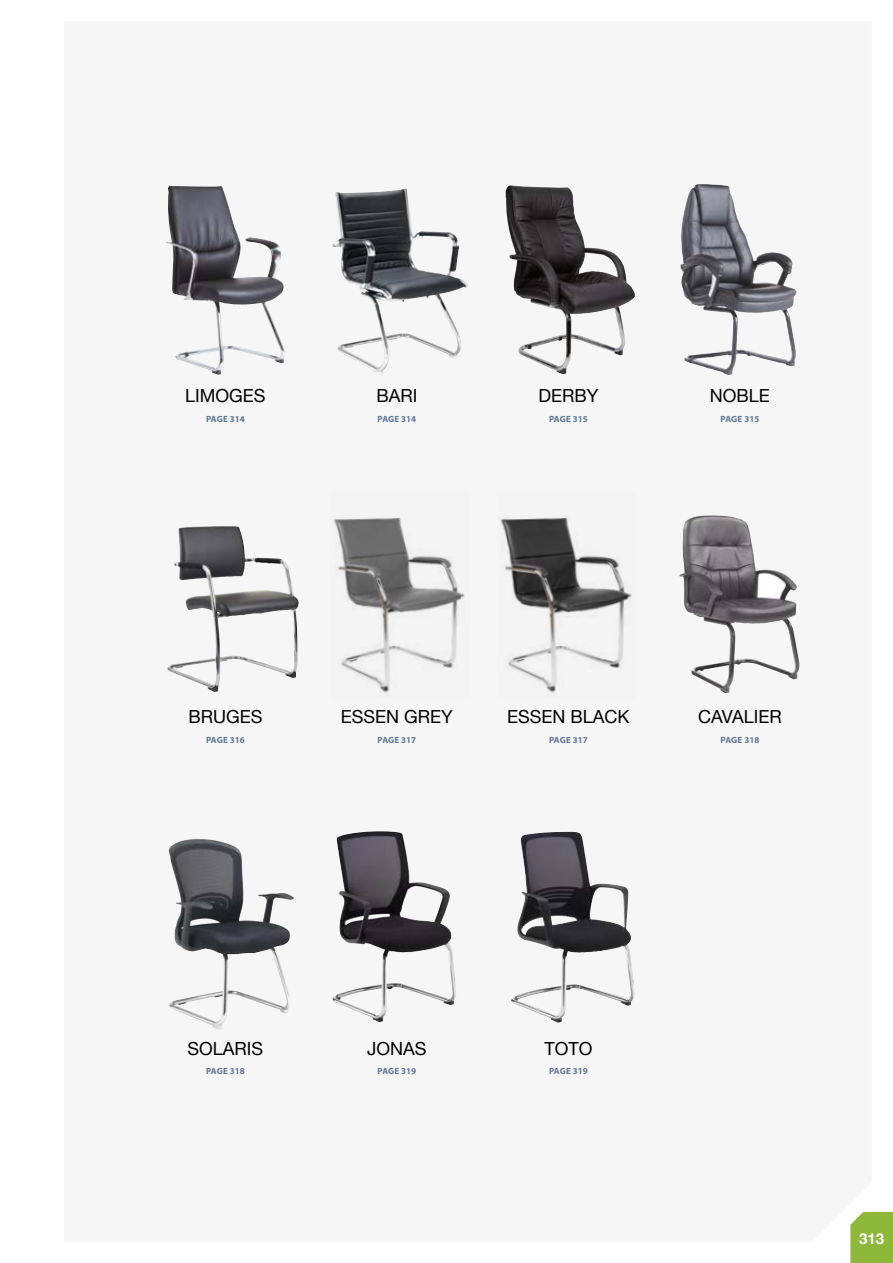
<style>
.page{position:relative;width:893px;height:1263px;background:#fff}
.page>*{position:absolute;margin:0;border:0;box-sizing:border-box;transform-origin:0 0}
.t1{font:18px "Helvetica Neue";color:#000}
.t2{font:700 15px "Helvetica Neue";color:#fff}
.t3{font:700 9px "Myriad Pro";color:#607898}
</style>
<div class="page">
<svg style="left:165px;top:185px;width:635px;height:845px;fill:#f6f6f6"></svg>
<img style="left:166px;top:186px;width:119px;height:189px">
<img style="left:679px;top:515px;width:51px;height:148px">
<img style="left:169px;top:839px;width:121px;height:190px">
<img style="left:332px;top:188px;width:133px;height:187px">
<img style="left:505px;top:190px;width:130px;height:184px">
<img style="left:167px;top:526px;width:132px;height:166px">
<img style="left:332px;top:831px;width:125px;height:191px">
<img style="left:680px;top:184px;width:53px;height:164px">
<img style="left:510px;top:832px;width:125px;height:191px">
<div style="left:850px;top:1212px;width:43px;height:51px;background:#8db83a"></div>
<h1 class="t1" style="left:185px;top:383px;width:82px">LIMOGES</h1>
<p class="t3" style="left:206px;top:413px;width:40px">PAGE 314</p>
<h1 class="t1" style="left:376px;top:383px;width:42px">BARI</h1>
<p class="t3" style="left:378px;top:413px;width:40px">PAGE 314</p>
<h1 class="t1" style="left:538px;top:383px;width:61px">DERBY</h1>
<p class="t3" style="left:549px;top:413px;width:40px">PAGE 315</p>
<h1 class="t1" style="left:710px;top:383px;width:62px">NOBLE</h1>
<p class="t3" style="left:721px;top:413px;width:40px">PAGE 315</p>
<h1 class="t1" style="left:188px;top:704px;width:75px">BRUGES</h1>
<p class="t3" style="left:206px;top:734px;width:40px">PAGE 316</p>
<h1 class="t1" style="left:341px;top:704px;width:113px">ESSEN GREY</h1>
<p class="t3" style="left:378px;top:734px;width:40px">PAGE 317</p>
<h1 class="t1" style="left:507px;top:704px;width:124px">ESSEN BLACK</h1>
<p class="t3" style="left:549px;top:734px;width:40px">PAGE 317</p>
<h1 class="t1" style="left:698px;top:704px;width:85px">CAVALIER</h1>
<p class="t3" style="left:721px;top:734px;width:40px">PAGE 318</p>
<h1 class="t1" style="left:188px;top:1035px;width:77px">SOLARIS</h1>
<p class="t3" style="left:206px;top:1065px;width:40px">PAGE 318</p>
<h1 class="t1" style="left:367px;top:1035px;width:61px">JONAS</h1>
<p class="t3" style="left:378px;top:1065px;width:40px">PAGE 319</p>
<h1 class="t1" style="left:544px;top:1035px;width:50px">TOTO</h1>
<p class="t3" style="left:549px;top:1065px;width:40px">PAGE 319</p>
<h2 class="t2" style="left:859px;top:1226px;width:27px">313</h2>
</div>
